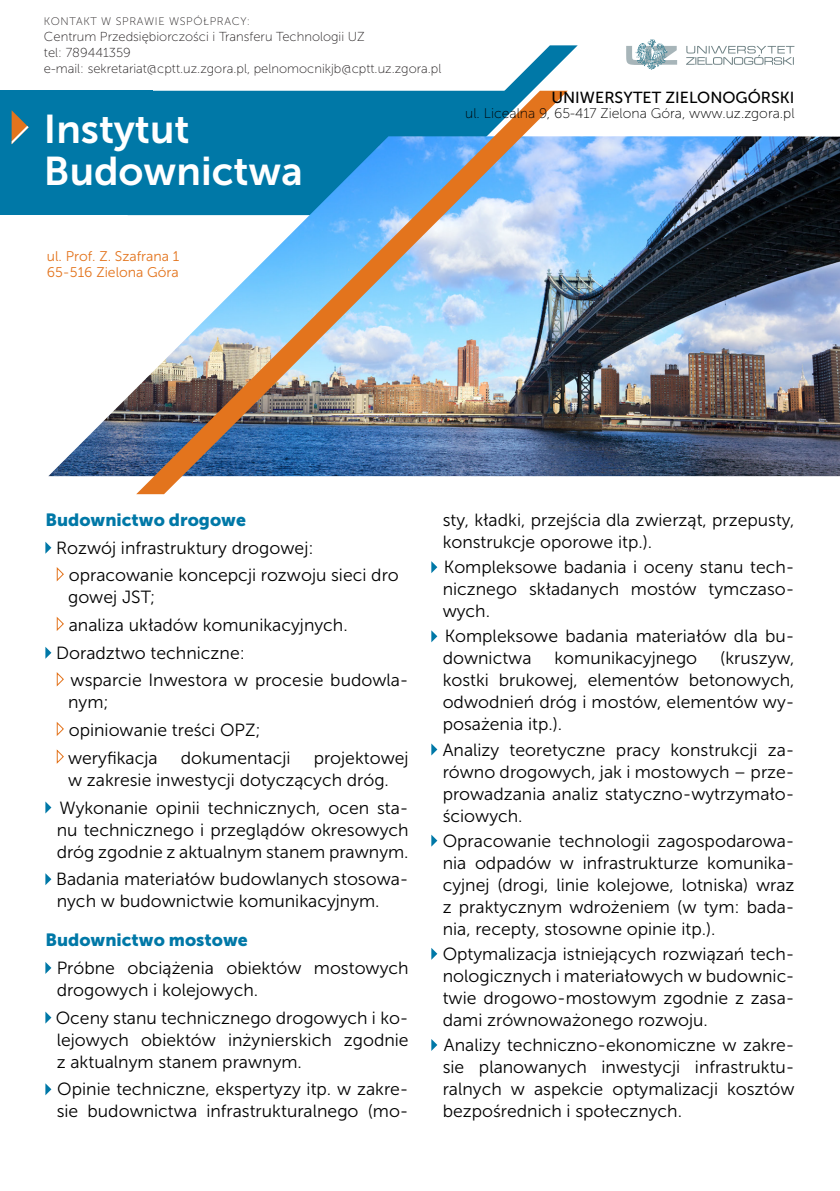
<style>
.page{position:relative;width:840px;height:1191px;background:#fff}
.page>*{position:absolute;margin:0;border:0;box-sizing:border-box;transform-origin:0 0}
.t1{font:40px/42px "Museo Sans 700";color:#fff}
.t2{font:17.6px/22px "Museo Sans 300";color:#000}
.t3{font:17.6px "Museo Sans 900";color:#0078a7}
.t4{font:16px "Museo Sans 500";color:#000}
.t5{font:14px "Museo Sans 100";color:#000}
.t6{font:14px/15.2px "Museo Sans 300";color:#e3741d}
.t7{font:13px/16px "Museo Sans 100";color:#231f20}
.t8{font:11px "Museo Sans 100";letter-spacing:.06em;color:#231f20}
</style>
<div class="page">
<svg style="left:45px;top:542px;width:6px;height:12px"></svg>
<svg style="left:56px;top:567px;width:8px;height:15px"></svg>
<svg style="left:56px;top:616px;width:8px;height:15px"></svg>
<svg style="left:45px;top:647px;width:6px;height:12px"></svg>
<svg style="left:56px;top:672px;width:8px;height:15px"></svg>
<svg style="left:56px;top:722px;width:8px;height:14px"></svg>
<svg style="left:56px;top:749px;width:8px;height:15px"></svg>
<svg style="left:45px;top:801px;width:6px;height:12px"></svg>
<svg style="left:45px;top:873px;width:6px;height:12px"></svg>
<svg style="left:45px;top:962px;width:6px;height:12px"></svg>
<svg style="left:45px;top:1011px;width:6px;height:12px"></svg>
<svg style="left:45px;top:1083px;width:6px;height:12px"></svg>
<svg style="left:146px;top:45px;width:431px;height:47px"></svg>
<img style="left:48px;top:136px;width:791px;height:340px">
<img style="left:136px;top:91px;width:431px;height:403px">
<div style="left:0;top:91px;width:152px;height:124px;background:#0078a7"></div>
<svg style="left:626px;top:39px;width:50px;height:31px"></svg>
<svg style="left:686px;top:46px;width:108px;height:19px"></svg>
<svg style="left:12px;top:110px;width:17px;height:34px"></svg>
<svg style="left:431px;top:561px;width:6px;height:12px"></svg>
<svg style="left:431px;top:630px;width:6px;height:12px"></svg>
<svg style="left:431px;top:743px;width:6px;height:12px"></svg>
<svg style="left:431px;top:834px;width:6px;height:12px"></svg>
<svg style="left:431px;top:948px;width:6px;height:11px"></svg>
<svg style="left:431px;top:1039px;width:6px;height:12px"></svg>
<p class="t8" style="left:44px;top:16px;width:207px">KONTAKT W SPRAWIE WSPÓŁPRACY:</p>
<p class="t7" style="left:44px;top:29px;width:399px">Centrum Przedsiębiorczości i Transferu Technologii UZ<br>tel: 789441359<br>e-mail: sekretariat@cptt.uz.zgora.pl, pelnomocnikjb@cptt.uz.zgora.pl</p>
<h1 class="t1" style="left:44px;top:109px;width:260px">Instytut<br>Budownictwa</h1>
<p class="t4" style="left:551px;top:88px;width:244px">UNIWERSYTET ZIELONOGÓRSKI</p>
<p class="t5" style="left:465px;top:106px;width:330px">ul. Licealna 9, 65-417 Zielona Góra, www.uz.zgora.pl</p>
<p class="t6" style="left:47px;top:249px;width:134px">ul. Prof. Z. Szafrana 1<br>65-516 Zielona Góra</p>
<p class="t3" style="left:45px;top:510px;width:202px">Budownictwo drogowe</p>
<p class="t2" style="left:69px;top:534px;width:331px;line-height:27.6px;text-indent:-13px">Rozwój infrastruktury drogowej: opracowanie koncepcji rozwoju sieci dro</p>
<p class="t2" style="left:68px;top:586px;width:89px">gowej JST;</p>
<p class="t2" style="left:69px;top:614px;width:280px">analiza układów komunikacyjnych.</p>
<p class="t2" style="left:56px;top:642px;width:190px">Doradztwo techniczne:</p>
<p class="t2" style="left:71px;top:669px;width:339px">wsparcie Inwestora w procesie budowla-</p>
<p class="t2" style="left:68px;top:688px;width:194px;line-height:27.6px">nym;<br>opiniowanie treści OPZ; weryfikacja</p>
<p class="t2" style="left:68px;top:747px;width:342px;text-indent:245px">projektowej w zakresie inwestycji dotyczących dróg.</p>
<p class="t2" style="left:57px;top:796px;width:353px;text-align:justify">Wykonanie opinii technicznych, ocen sta&shy;nu technicznego i przeglądów okresowych dróg zgodnie z aktualnym stanem prawnym.</p>
<p class="t2" style="left:56px;top:868px;width:354px">Badania materiałów budowlanych stosowa&shy;nych w budownictwie komunikacyjnym.</p>
<p class="t3" style="left:45px;top:930px;width:204px">Budownictwo mostowe</p>
<p class="t2" style="left:57px;top:957px;width:353px">Próbne obciążenia obiektów mostowych drogowych i kolejowych.</p>
<p class="t2" style="left:56px;top:1006px;width:354px;text-align:justify">Oceny stanu technicznego drogowych i ko&shy;lejowych obiektów inżynierskich zgodnie z aktualnym stanem prawnym.</p>
<p class="t2" style="left:57px;top:1078px;width:353px">Opinie techniczne, ekspertyzy itp. w zakre&shy;sie budownictwa infrastrukturalnego (mo-</p>
<p class="t2" style="left:181px;top:747px;width:111px">dokumentacji</p>
<p class="t2" style="left:442px;top:509px;width:353px">sty, kładki, przejścia dla zwierząt, przepusty, konstrukcje oporowe itp.).</p>
<p class="t2" style="left:442px;top:556px;width:353px;text-align:justify">Kompleksowe badania i oceny stanu tech&shy;nicznego składanych mostów tymczaso&shy;wych.</p>
<p class="t2" style="left:442px;top:625px;width:353px">Kompleksowe badania materiałów dla bu&shy;downictwa</p>
<p class="t2" style="left:442px;top:647px;width:353px;text-align:justify;text-indent:277px">(kruszyw, kostki brukowej, elementów betonowych, odwodnień dróg i mostów, elementów wy&shy;posażenia itp.).</p>
<p class="t2" style="left:442px;top:738px;width:353px;text-align:justify">Analizy teoretyczne pracy konstrukcji za&shy;równo drogowych, jak i mostowych – prze&shy;prowadzania analiz statyczno-wytrzymało&shy;ściowych.</p>
<p class="t2" style="left:442px;top:829px;width:353px;text-align:justify">Opracowanie technologii zagospodarowa&shy;nia odpadów w infrastrukturze komunika&shy;cyjnej (drogi, linie kolejowe, lotniska) wraz z praktycznym wdrożeniem (w tym: bada&shy;nia, recepty, stosowne opinie itp.).</p>
<p class="t2" style="left:442px;top:943px;width:353px;text-align:justify">Optymalizacja istniejących rozwiązań tech&shy;nologicznych i materiałowych w budownic&shy;twie drogowo-mostowym zgodnie z zasa&shy;dami zrównoważonego rozwoju.</p>
<p class="t2" style="left:442px;top:1034px;width:353px;text-align:justify">Analizy techniczno-ekonomiczne w zakre&shy;sie planowanych inwestycji infrastruktu&shy;ralnych w aspekcie optymalizacji kosztów bezpośrednich i społecznych.</p>
<p class="t2" style="left:554px;top:647px;width:144px">komunikacyjnego</p>
</div>
